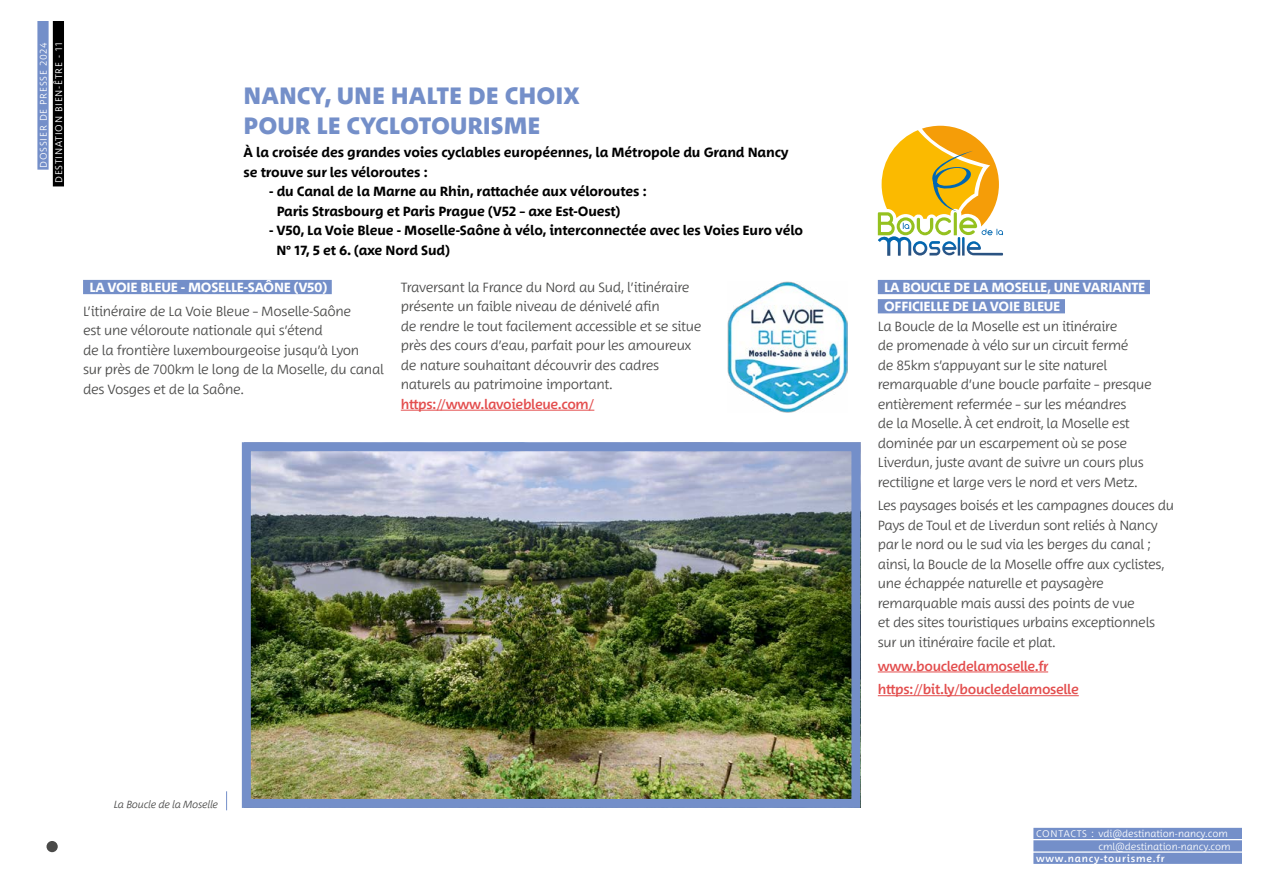
<style>
.page{position:relative;width:1263px;height:893px;background:#fff}
.page>*{position:absolute;margin:0;border:0;box-sizing:border-box;transform-origin:0 0}
.t1{font:800 24px/30px "Between 3";color:#748fc9}
.t2{font:300 13.5px/19.5px "Between 3";letter-spacing:-.025em;color:#4a4a49}
.t3{font:700 13.5px/19.5px "Between 3";letter-spacing:-.01em;color:#000}
.t4{font:700 13.5px/19.2px "Between 3";letter-spacing:-.02em;color:#fff}
.t5{font:500 13.5px/23.7px "Between 3";letter-spacing:-.025em;color:#e34e4e}
.t6{font:italic 300 10.5px "Between 3";letter-spacing:-.02em;color:#4a4a49}
.t7{font:300 9.75px "Between 3";color:#fff}
.t8{font:300 9.75px/15.5px "Between 3";letter-spacing:.08em;color:#fff;text-align:right}
.t9{font:500 9.75px "Between 3";letter-spacing:.08em;color:#fff}
</style>
<div class="page">
<img style="left:37px;top:21px;width:1205px;height:843px">
<div style="left:47px;top:841px;width:11px;height:11px;background:#4a4a49;border-radius:50%"></div>
<p class="t8" style="left:35px;top:183px;width:142px;rotate:-90deg">DOSSIER DE PRESSE 2024<br>DESTINATION BIEN-ÊTRE - 11</p>
<h1 class="t1" style="left:244px;top:80px;width:338px">NANCY, UNE HALTE DE CHOIX<br>POUR LE CYCLOTOURISME</h1>
<p class="t3" style="left:244px;top:143px;width:546px">À la croisée des grandes voies cyclables européennes, la Métropole du Grand Nancy se trouve sur les véloroutes :</p>
<p class="t3" style="left:277px;top:182px;width:372px;text-indent:-8px">- du Canal de la Marne au Rhin, rattachée aux véloroutes :<br>Paris Strasbourg et Paris Prague (V52 – axe Est-Ouest)</p>
<p class="t3" style="left:276px;top:221px;width:528px;text-indent:-7px">- V50, La Voie Bleue - Moselle-Saône à vélo, interconnectée avec les Voies Euro vélo<br>N° 17, 5 et 6. (axe Nord Sud)</p>
<p class="t4" style="left:89px;top:277px;width:239px">LA VOIE BLEUE - MOSELLE-SAÔNE (V50)</p>
<p class="t2" style="left:83px;top:301px;width:302px">L’itinéraire de La Voie Bleue – Moselle-Saône<br>est une véloroute nationale qui s’étend<br>de la frontière luxembourgeoise jusqu’à Lyon<br>sur près de 700km le long de la Moselle, du canal des Vosges et de la Saône.</p>
<p class="t2" style="left:401px;top:277px;width:302px">Traversant la France du Nord au Sud, l’itinéraire présente un faible niveau de dénivelé afin<br>de rendre le tout facilement accessible et se situe près des cours d’eau, parfait pour les amoureux de nature souhaitant découvrir des cadres naturels au patrimoine important.</p>
<p class="t5" style="left:401px;top:392px;width:195px">https://www.lavoiebleue.com/</p>
<p class="t6" style="left:114px;top:798px;width:106px">La Boucle de la Moselle</p>
<p class="t4" style="left:884px;top:277px;width:263px">LA BOUCLE DE LA MOSELLE, UNE VARIANTE<br>OFFICIELLE DE LA VOIE BLEUE</p>
<p class="t2" style="left:878px;top:316px;width:275px">La Boucle de la Moselle est un itinéraire<br>de promenade à vélo sur un circuit fermé<br>de 85km s’appuyant sur le site naturel remarquable d’une boucle parfaite – presque entièrement refermée – sur les méandres<br>de la Moselle. À cet endroit, la Moselle est dominée par un escarpement où se pose Liverdun, juste avant de suivre un cours plus rectiligne et large vers le nord et vers Metz.</p>
<p class="t2" style="left:878px;top:496px;width:298px">Les paysages boisés et les campagnes douces du Pays de Toul et de Liverdun sont reliés à Nancy par le nord ou le sud via les berges du canal ; ainsi, la Boucle de la Moselle offre aux cyclistes, une échappée naturelle et paysagère remarquable mais aussi des points de vue<br>et des sites touristiques urbains exceptionnels sur un itinéraire facile et plat.</p>
<p class="t5" style="left:878px;top:654px;width:202px">www.boucledelamoselle.fr https://bit.ly/boucledelamoselle</p>
<p class="t7" style="left:1036px;top:828px;width:193px">CONTACTS : vdi@destination-nancy.com</p>
<p class="t9" style="left:1036px;top:852px;width:130px">www.nancy-tourisme.fr</p>
<p class="t7" style="left:1098px;top:840px;width:134px">cml@destination-nancy.com</p>
</div>
